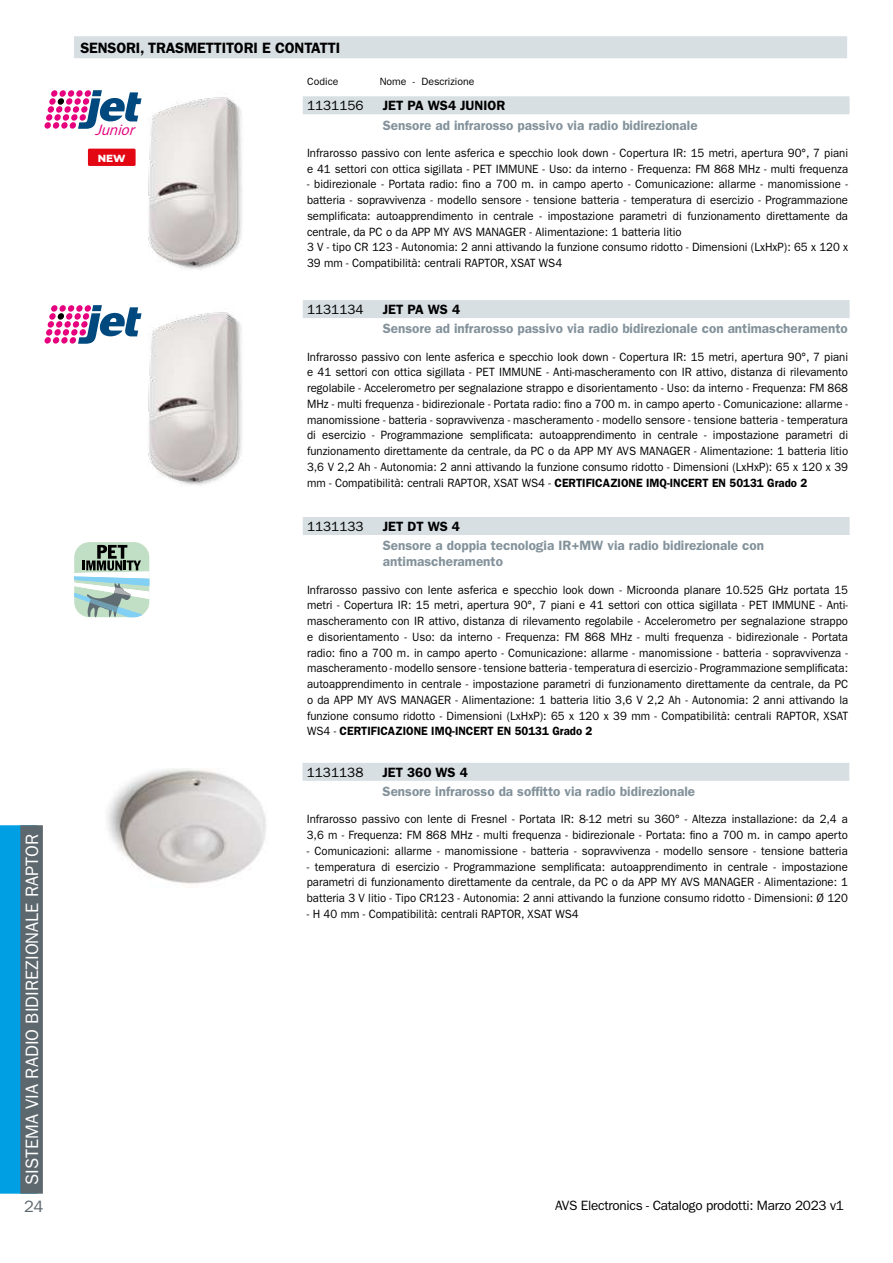
<style>
.page{position:relative;width:893px;height:1263px;background:#fff}
.page>*{position:absolute;margin:0;border:0;box-sizing:border-box;transform-origin:0 0}
.t1{font:18px "ITC Franklin Gothic Std";color:#fff}
.t2{font:16.5px "ITC Franklin Gothic Std";color:#5d686e}
.t3{font:600 15px "ITC Franklin Gothic Std";letter-spacing:-.01em;color:#000}
.t4{font:italic 15px "ITC Franklin Gothic Std";color:#e6007d}
.t5{font:600 13.5px/15.8px "ITC Franklin Gothic Std";color:#83929b}
.t6{font:13.5px "ITC Franklin Gothic Std";letter-spacing:-.02em;color:#000}
.t7{font:600 13.5px "ITC Franklin Gothic Std";color:#000}
.t8{font:13.5px "ITC Franklin Gothic Std";color:#000}
.t9{font:12px/15.8px "ITC Franklin Gothic Std";color:#000;text-align:justify;scale:.95 1}
.t10{font:10.5px "ITC Franklin Gothic Std";color:#000}
.t11{font:800 10.5px "Montserrat";color:#fff}
.s1{font-weight:600}
</style>
<div class="page">
<div style="left:0;top:825px;width:37px;height:369px;background:#009fe3"></div>
<div style="left:20px;top:825px;width:23px;height:369px;background:#5d686e"></div>
<svg style="left:74px;top:542px;width:75px;height:75px"></svg>
<svg style="left:74px;top:545px;width:75px;height:73px"></svg>
<img style="left:148px;top:312px;width:94px;height:174px">
<img style="left:148px;top:97px;width:94px;height:173px">
<svg style="left:44px;top:305px;width:98px;height:39px"></svg>
<svg style="left:44px;top:90px;width:98px;height:39px"></svg>
<img style="left:107px;top:768px;width:159px;height:118px">
<div style="left:74px;top:36px;width:773px;height:22px;background:#d8dfe3"></div>
<div style="left:303px;top:300px;width:547px;height:18px;background:#d8dfe3"></div>
<div style="left:303px;top:96px;width:547px;height:18px;background:#d8dfe3"></div>
<div style="left:303px;top:517px;width:547px;height:18px;background:#d8dfe3"></div>
<div style="left:302px;top:763px;width:547px;height:18px;background:#d8dfe3"></div>
<div style="left:88px;top:149px;width:48px;height:17px;background:#e30613"></div>
<p class="t3" style="left:80px;top:39px;width:261px">SENSORI, TRASMETTITORI E CONTATTI</p>
<p class="t10" style="left:307px;top:75px;width:33px">Codice</p>
<p class="t10" style="left:380px;top:75px;width:96px">Nome - Descrizione</p>
<p class="t4" style="left:95px;top:121px;width:45px">Junior</p>
<p class="t11" style="left:98px;top:150px;width:29px">NEW</p>
<h1 class="t1" style="left:22px;top:1185px;width:353px;rotate:-90deg">SISTEMA VIA RADIO BIDIREZIONALE RAPTOR</h1>
<p class="t8" style="left:307px;top:98px;width:58px">1131156</p>
<p class="t7" style="left:383px;top:97px;width:124px">JET PA WS4 JUNIOR</p>
<p class="t5" style="left:383px;top:117px;width:316px">Sensore ad infrarosso passivo via radio bidirezionale</p>
<p class="t9" style="left:307px;top:145px;width:571px">Infrarosso passivo con lente asferica e specchio look down - Copertura IR: 15 metri, apertura 90°, 7 piani e 41 settori con ottica sigillata - PET IMMUNE - Uso: da interno - Frequenza: FM 868 MHz - multi frequenza</p>
<p class="t9" style="left:307px;top:176px;width:571px;text-align:left">- bidirezionale - Portata radio: fino a 700 m. in campo aperto - Comunicazione: allarme - manomissione - batteria - sopravvivenza - modello sensore - tensione batteria - temperatura di esercizio - Programmazione semplificata: autoapprendimento in centrale - impostazione parametri di funzionamento direttamente da centrale, da PC o da APP MY AVS MANAGER - Alimentazione: 1 batteria litio<br>3 V - tipo CR 123 - Autonomia: 2 anni attivando la funzione consumo ridotto - Dimensioni (LxHxP): 65 x 120 x 39 mm - Compatibilità: centrali RAPTOR, XSAT WS4</p>
<p class="t8" style="left:307px;top:301px;width:58px">1131134</p>
<p class="t7" style="left:383px;top:301px;width:79px">JET PA WS 4</p>
<p class="t5" style="left:383px;top:321px;width:466px">Sensore ad infrarosso passivo via radio bidirezionale con antimascheramento</p>
<p class="t9" style="left:307px;top:349px;width:571px">Infrarosso passivo con lente asferica e specchio look down - Copertura IR: 15 metri, apertura 90°, 7 piani e 41 settori con ottica sigillata - PET IMMUNE - Anti-mascheramento con IR attivo, distanza di rilevamento regolabile - Accelerometro per segnalazione strappo e disorientamento - Uso: da interno - Frequenza: FM 868<br>MHz - multi frequenza - bidirezionale - Portata radio: fino a 700 m. in campo aperto - Comunicazione: allarme - manomissione - batteria - sopravvivenza - mascheramento - modello sensore - tensione batteria - temperatura di esercizio - Programmazione semplificata: autoapprendimento in centrale - impostazione parametri di funzionamento direttamente da centrale, da PC o da APP MY AVS MANAGER - Alimentazione: 1 batteria litio 3,6 V 2,2 Ah - Autonomia: 2 anni attivando la funzione consumo ridotto - Dimensioni (LxHxP): 65 x 120 x 39 mm - Compatibilità: centrali RAPTOR, XSAT WS4 - <span class="s1">CERTIFICAZIONE IMQ-INCERT EN 50131 Grado 2</span></p>
<p class="t8" style="left:307px;top:518px;width:58px">1131133</p>
<p class="t7" style="left:383px;top:518px;width:79px">JET DT WS 4</p>
<p class="t5" style="left:383px;top:538px;width:383px">Sensore a doppia tecnologia IR+MW via radio bidirezionale con antimascheramento</p>
<p class="t9" style="left:307px;top:582px;width:571px">Infrarosso passivo con lente asferica e specchio look down - Microonda planare 10.525 GHz portata 15 metri - Copertura IR: 15 metri, apertura 90°, 7 piani e 41 settori con ottica sigillata - PET IMMUNE - Anti&shy;mascheramento con IR attivo, distanza di rilevamento regolabile - Accelerometro per segnalazione strappo e disorientamento - Uso: da interno - Frequenza: FM 868 MHz - multi frequenza - bidirezionale - Portata radio: fino a 700 m. in campo aperto - Comunicazione: allarme - manomissione - batteria - sopravvivenza - mascheramento - modello sensore - tensione batteria - temperatura di esercizio - Programmazione semplificata: autoapprendimento in centrale - impostazione parametri di funzionamento direttamente da centrale, da PC o da APP MY AVS MANAGER - Alimentazione: 1 batteria litio 3,6 V 2,2 Ah - Autonomia: 2 anni attivando la funzione consumo ridotto - Dimensioni (LxHxP): 65 x 120 x 39 mm - Compatibilità: centrali RAPTOR, XSAT WS4 - <span class="s1">CERTIFICAZIONE IMQ-INCERT EN 50131 Grado 2</span></p>
<p class="t8" style="left:307px;top:764px;width:58px">1131138</p>
<p class="t7" style="left:383px;top:764px;width:87px">JET 360 WS 4</p>
<p class="t5" style="left:383px;top:784px;width:314px">Sensore infrarosso da soffitto via radio bidirezionale</p>
<p class="t9" style="left:307px;top:811px;width:571px">Infrarosso passivo con lente di Fresnel - Portata IR: 8-12 metri su 360° - Altezza installazione: da 2,4 a<br>3,6 m - Frequenza: FM 868 MHz - multi frequenza - bidirezionale - Portata: fino a 700 m. in campo aperto</p>
<p class="t9" style="left:307px;top:843px;width:571px">- Comunicazioni: allarme - manomissione - batteria - sopravvivenza - modello sensore - tensione batteria</p>
<p class="t9" style="left:307px;top:859px;width:571px">- temperatura di esercizio - Programmazione semplificata: autoapprendimento in centrale - impostazione parametri di funzionamento direttamente da centrale, da PC o da APP MY AVS MANAGER - Alimentazione: 1 batteria 3 V litio - Tipo CR123 - Autonomia: 2 anni attivando la funzione consumo ridotto - Dimensioni: Ø 120</p>
<p class="t9" style="left:307px;top:906px;width:288px">- H 40 mm - Compatibilità: centrali RAPTOR, XSAT WS4</p>
<h2 class="t2" style="left:24px;top:1197px;width:21px">24</h2>
<p class="t6" style="left:555px;top:1197px;width:290px">AVS Electronics - Catalogo prodotti: Marzo 2023 v1</p>
</div>
